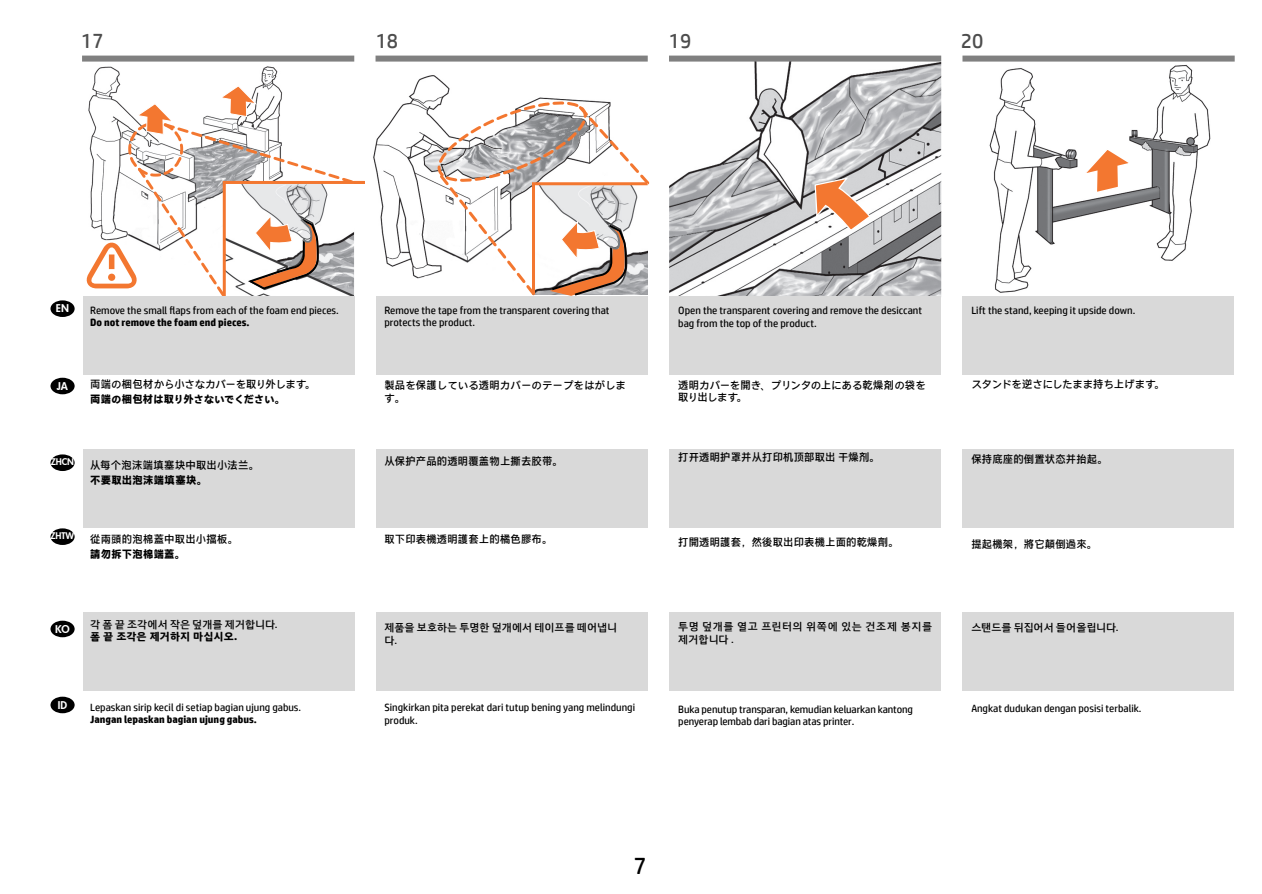
<style>
.page{position:relative;width:1262px;height:894px;background:#fff}
.page>*{position:absolute;margin:0;border:0;box-sizing:border-box;transform-origin:0 0}
.t1{font:24px "HP Simplified";color:#000}
.t2{font:21px "HP Simplified";color:#4d4d4d}
.t3{font:10.5px/12.6px "HP Simplified";color:#000}
.t4{font:10.5px/12.6px "HP Simplified Hans";color:#000}
.t5{font:700 10.5px "HP Simplified";color:#000}
.t6{font:10.5px/12.6px "HP Simplified Hangeul";color:#000}
.t7{font:10.5px/12.6px "HP Simplified Hangeul";letter-spacing:.05em;color:#000}
.t8{font:700 10.5px "HP Simplified Hans";letter-spacing:.005em;color:#000}
.t9{font:700 10.5px "HP Simplified Hans";letter-spacing:-.02em;color:#000}
.t10{font:700 10.5px "HP Simplified Hangeul";color:#000}
.t11{font:10.5px "Futura Hv";letter-spacing:-.01em;color:#fff}
.t12{font:9px "Futura Hv";letter-spacing:-.01em;color:#fff}
</style>
<div class="page">
<img style="left:669px;top:62px;width:272px;height:234px">
<svg style="left:814px;top:176px;width:57px;height:56px"></svg>
<img style="left:94px;top:66px;width:184px;height:15px">
<img style="left:383px;top:75px;width:195px;height:204px">
<svg style="left:436px;top:100px;width:214px;height:196px"></svg>
<img style="left:989px;top:65px;width:222px;height:228px">
<svg style="left:1080px;top:140px;width:55px;height:58px"></svg>
<svg style="left:86px;top:81px;width:297px;height:215px"></svg>
<div style="left:83px;top:296px;width:272px;height:78px;background:#d9d9d9"></div>
<div style="left:376px;top:296px;width:272px;height:78px;background:#d9d9d9"></div>
<div style="left:669px;top:296px;width:272px;height:78px;background:#d9d9d9"></div>
<div style="left:962px;top:296px;width:272px;height:78px;background:#d9d9d9"></div>
<div style="left:83px;top:449px;width:272px;height:78px;background:#d9d9d9"></div>
<div style="left:376px;top:449px;width:272px;height:78px;background:#d9d9d9"></div>
<div style="left:669px;top:449px;width:272px;height:78px;background:#d9d9d9"></div>
<div style="left:962px;top:449px;width:272px;height:78px;background:#d9d9d9"></div>
<div style="left:83px;top:612px;width:272px;height:78px;background:#d9d9d9"></div>
<div style="left:376px;top:612px;width:272px;height:78px;background:#d9d9d9"></div>
<div style="left:669px;top:612px;width:272px;height:78px;background:#d9d9d9"></div>
<div style="left:962px;top:612px;width:272px;height:78px;background:#d9d9d9"></div>
<div style="left:50px;top:300px;width:25px;height:17px;background:#000;border-radius:50%"></div>
<div style="left:50px;top:377px;width:25px;height:17px;background:#000;border-radius:50%"></div>
<div style="left:50px;top:696px;width:25px;height:17px;background:#000;border-radius:50%"></div>
<div style="left:50px;top:454px;width:25px;height:17px;background:#000;border-radius:50%"></div>
<div style="left:50px;top:528px;width:25px;height:17px;background:#000;border-radius:50%"></div>
<div style="left:50px;top:620px;width:25px;height:17px;background:#000;border-radius:50%"></div>
<div style="left:962px;top:56px;width:272px;height:6px;background:#808080"></div>
<div style="left:375px;top:56px;width:273px;height:6px;background:#808080"></div>
<div style="left:669px;top:56px;width:272px;height:6px;background:#808080"></div>
<div style="left:82px;top:56px;width:272px;height:6px;background:#808080"></div>
<h2 class="t2" style="left:81px;top:27px;width:24px">17</h2>
<h2 class="t2" style="left:376px;top:27px;width:24px">18</h2>
<h2 class="t2" style="left:669px;top:27px;width:24px">19</h2>
<h2 class="t2" style="left:961px;top:27px;width:24px">20</h2>
<p class="t11" style="left:56px;top:301px;width:15px">EN</p>
<p class="t3" style="left:90px;top:303px;width:250px">Remove the small flaps from each of the foam end pieces.</p>
<p class="t5" style="left:90px;top:315px;width:161px">Do not remove the foam end pieces.</p>
<p class="t3" style="left:384px;top:303px;width:227px">Remove the tape from the transparent covering that protects the product.</p>
<p class="t3" style="left:678px;top:304px;width:245px">Open the transparent covering and remove the desiccant bag from the top of the product.</p>
<p class="t3" style="left:971px;top:303px;width:165px">Lift the stand, keeping it upside down.</p>
<p class="t11" style="left:57px;top:378px;width:12px">JA</p>
<p class="t4" style="left:90px;top:378px;width:227px">両端の梱包材から小さなカバーを取り外します。</p>
<p class="t9" style="left:90px;top:392px;width:197px">両端の梱包材は取り外さないでください。</p>
<p class="t4" style="left:384px;top:379px;width:243px">製品を保護している透明カバーのテープをはがします。</p>
<p class="t4" style="left:678px;top:378px;width:249px">透明カバーを開き、プリンタの上にある乾燥剤の袋を取り出します。</p>
<p class="t4" style="left:971px;top:378px;width:195px">スタンドを逆さにしたまま持ち上げます。</p>
<p class="t12" style="left:51px;top:456px;width:25px">ZHCN</p>
<p class="t4" style="left:90px;top:459px;width:171px">从每个泡沫端填塞块中取出小法兰。</p>
<p class="t8" style="left:90px;top:474px;width:119px">不要取出泡沫端填塞块。</p>
<p class="t4" style="left:384px;top:454px;width:180px">从保护产品的透明覆盖物上撕去胶带。</p>
<p class="t4" style="left:678px;top:451px;width:203px">打开透明护罩并从打印机顶部取出 干燥剂。</p>
<p class="t4" style="left:971px;top:452px;width:138px">保持底座的倒置状态并抬起。</p>
<p class="t12" style="left:50px;top:529px;width:25px">ZHTW</p>
<p class="t4" style="left:90px;top:532px;width:150px">從兩頭的泡棉蓋中取出小擋板。</p>
<p class="t8" style="left:90px;top:547px;width:97px">請勿拆下泡棉端蓋。</p>
<p class="t4" style="left:384px;top:532px;width:169px">取下印表機透明護套上的橘色膠布。</p>
<p class="t4" style="left:678px;top:536px;width:222px">打開透明護套，然後取出印表機上面的乾燥劑。</p>
<p class="t4" style="left:971px;top:537px;width:127px">提起機架，將它顛倒過來。</p>
<p class="t11" style="left:55px;top:621px;width:16px">KO</p>
<p class="t6" style="left:90px;top:617px;width:189px">각 폼 끝 조각에서 작은 덮개를 제거합니다.</p>
<p class="t10" style="left:90px;top:630px;width:149px">폼 끝 조각은 제거하지 마십시오.</p>
<p class="t6" style="left:384px;top:620px;width:234px">제품을 보호하는 투명한 덮개에서 테이프를 떼어냅니 다.</p>
<p class="t7" style="left:678px;top:619px;width:255px">투명 덮개를 열고 프린터의 위쪽에 있는 건조제 봉지를 제거합니다 .</p>
<p class="t6" style="left:971px;top:621px;width:149px">스탠드를 뒤집어서 들어올립니다.</p>
<p class="t11" style="left:58px;top:697px;width:11px">ID</p>
<p class="t3" style="left:90px;top:700px;width:212px">Lepaskan sirip kecil di setiap bagian ujung gabus.</p>
<p class="t5" style="left:90px;top:712px;width:168px">Jangan lepaskan bagian ujung gabus.</p>
<p class="t3" style="left:384px;top:700px;width:252px">Singkirkan pita perekat dari tutup bening yang melindungi produk.</p>
<p class="t3" style="left:678px;top:702px;width:236px">Buka penutup transparan, kemudian keluarkan kantong penyerap lembab dari bagian atas printer.</p>
<p class="t3" style="left:971px;top:701px;width:172px">Angkat dudukan dengan posisi terbalik.</p>
<h1 class="t1" style="left:634px;top:849px;width:14px">7</h1>
</div>
